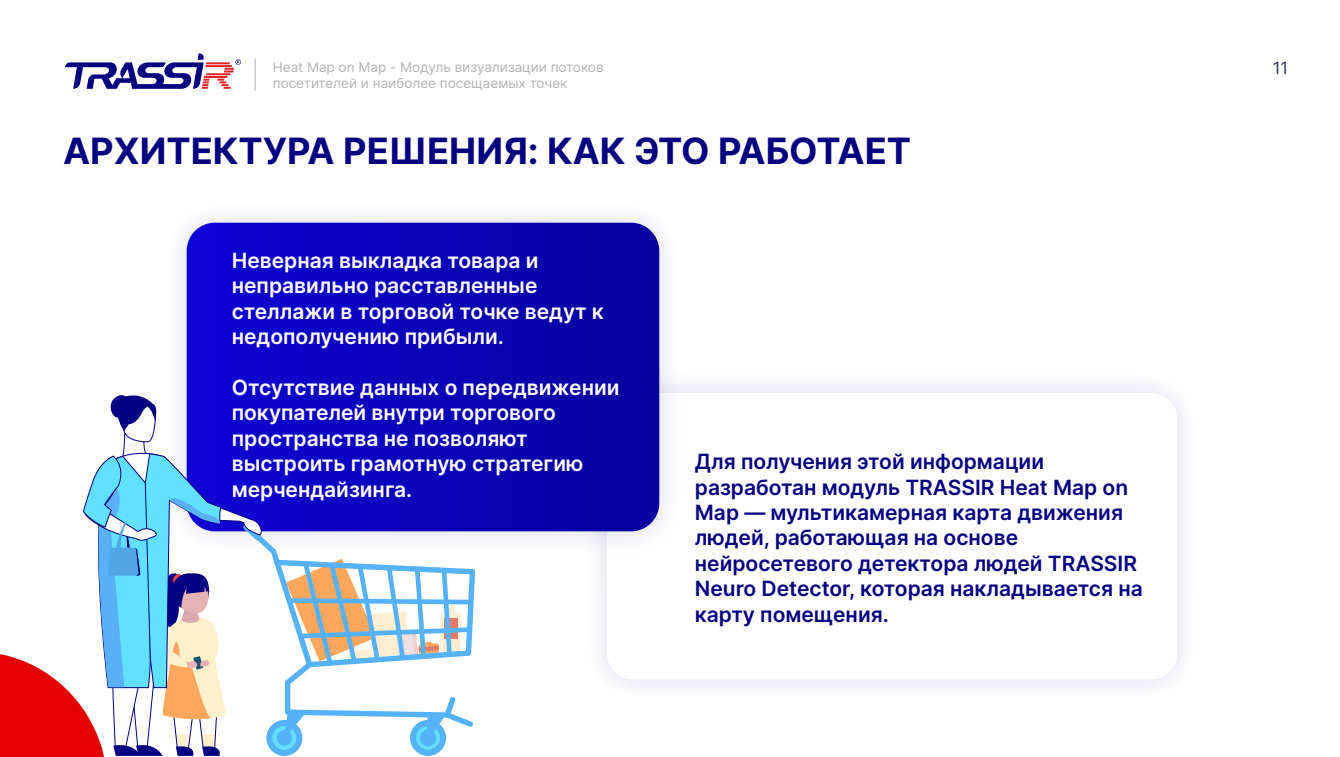
<style>
.page{position:relative;width:1340px;height:757px;background:#fff}
.page>*{position:absolute;margin:0;border:0;box-sizing:border-box;transform-origin:0 0}
.t1{font:700 36.3px "Inter";color:#050080}
.t2{font:600 21px/25.3px "Inter";color:#fefefe}
.t3{font:600 21px/25.3px "Inter";color:#050080}
.t4{font:16.8px "Inter";color:#2e365b}
.t5{font:13.5px/16.4px "Inter";color:#b2b3b3}
</style>
<div class="page">
<svg style="left:65px;top:53px;width:176px;height:36px"></svg>
<hr style="left:255px;top:59px;width:1px;height:32px;background:#b2b3b3">
<img style="left:179px;top:215px;width:526px;height:363px">
<div style="left:187px;top:223px;width:472px;height:308px;background:linear-gradient(to right,#0f02d5,#07009d);border-radius:28px"></div>
<div style="left:266px;top:720px;width:36px;height:36px;background:#55b2f7;border-radius:50%"></div>
<div style="left:272px;top:726px;width:24px;height:24px;background:#61e0ff;border-radius:50%"></div>
<div style="left:276px;top:729px;width:17px;height:17px;background:#55b2f7;border:1px solid #61e0ff;border-radius:50%"></div>
<div style="left:410px;top:720px;width:36px;height:36px;background:#55b2f7;border-radius:50%"></div>
<div style="left:416px;top:726px;width:24px;height:24px;background:#61e0ff;border-radius:50%"></div>
<div style="left:420px;top:729px;width:16px;height:17px;background:#55b2f7;border-radius:50%"></div>
<svg style="left:262px;top:527px;width:213px;height:213px"></svg>
<svg style="left:0;top:392px;width:262px;height:365px"></svg>
<p class="t5" style="left:273px;top:58px;width:332px">Heat Map on Map - Модуль визуализации потоков посетителей и наиболее посещаемых точек</p>
<h1 class="t1" style="left:63px;top:129px;width:849px">АРХИТЕКТУРА РЕШЕНИЯ: КАК ЭТО РАБОТАЕТ</h1>
<p class="t2" style="left:232px;top:248px;width:373px">Неверная выкладка товара и неправильно расставленные стеллажи в торговой точке ведут к недополучению прибыли.</p>
<p class="t2" style="left:232px;top:375px;width:389px">Отсутствие данных о передвижении покупателей внутри торгового пространства не позволяют выстроить грамотную стратегию мерчендайзинга.</p>
<p class="t3" style="left:695px;top:449px;width:449px">Для получения этой информации разработан модуль TRASSIR Heat Map on Map — мультикамерная карта движения людей, работающая на основе нейросетевого детектора людей TRASSIR Neuro Detector, которая накладывается на карту помещения.</p>
<p class="t4" style="left:1272px;top:58px;width:17px">11</p>
</div>
